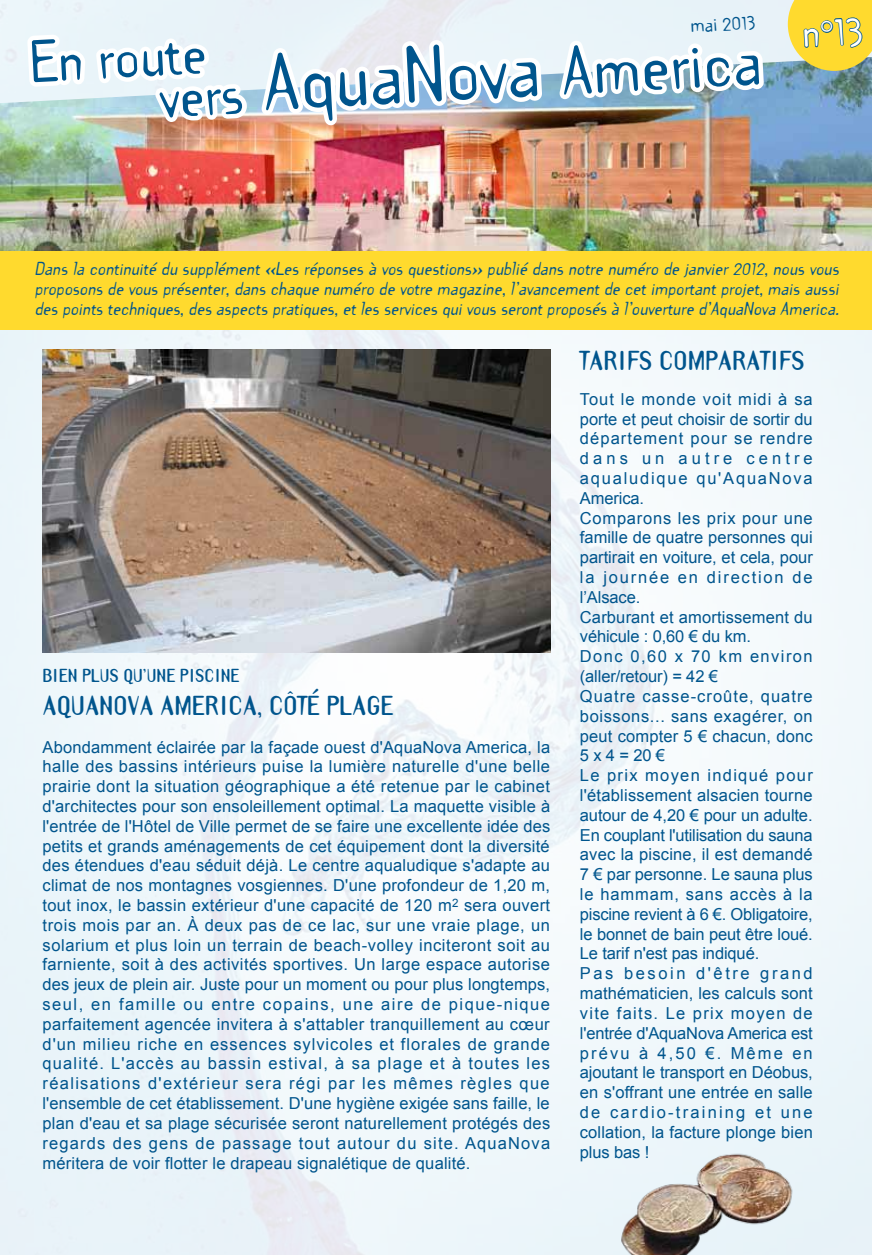
<style>
.page{position:relative;width:872px;height:1255px;background:#fff}
.page>*{position:absolute;margin:0;border:0;box-sizing:border-box;transform-origin:0 0}
.t1{font:71.1px "Template Gothic";color:#00558d}
.t2{font:52.5px "Template Gothic";color:#00558d}
.t3{font:36.75px "Template Gothic";color:#fff}
.t4{font:700 24px "Template Gothic";letter-spacing:-.01em;color:#00558d}
.t5{font:18px "Template Gothic";color:#00558d}
.t6{font:16.5px/19.8px "Arial";letter-spacing:.01em;color:#00558d;text-align:justify}
.t7{font:italic 16.5px/19.8px "Template Gothic";color:#00558d;text-align:justify}
.t8{font:700 16.5px "Template Gothic";letter-spacing:-.01em;color:#00558d}
.s1{font-size:60.9px}
.s2{font-family:"Tempus"}
</style>
<div class="page">
<img style="left:0;top:0;width:872px;height:1254px">
<img style="left:0;top:57px;width:872px;height:194px">
<img style="left:255px;top:0;width:291px;height:350px">
<img style="left:553px;top:0;width:215px;height:436px">
<img style="left:23px;top:0;width:226px;height:441px">
<svg style="left:788px;top:0;width:84px;height:104px"></svg>
<div style="left:0;top:251px;width:872px;height:78px;background:#ffda2e"></div>
<img style="left:42px;top:350px;width:508px;height:302px">
<img style="left:550px;top:1134px;width:260px;height:120px">
<p class="t5" style="left:689px;top:13px;width:67px;rotate:-3deg">mai 2013</p>
<h2 class="t2" style="left:27px;top:25px;width:179px;rotate:-3deg">En route</h2>
<h1 class="t1" style="left:259px;top:33px;width:503px;rotate:-3deg">AquaNova <span class="s1">America</span></h1>
<h2 class="t2" style="left:157px;top:60px;width:86px;rotate:-3deg">vers</h2>
<h3 class="t3" style="left:800px;top:7px;width:64px;rotate:-3deg">n<span class="s2">°</span>13</h3>
<p class="t7" style="left:34px;top:258px;width:810px">Dansla continuité du supplément«Lesréponsesà vosquestions» publié dansnotre numéro de janvier2012,nousvous proposonsde vousprésenter,danschaque numéro de votre magazine,l’avancementde cetimportantprojet,maisaussi despointstechniques,desaspectspratiques,etlesservicesquivousserontproposésà l’ouverture d’AquaNova America.</p>
<p class="t8" style="left:43px;top:663px;width:199px">BIEN PLUS QU’UNE PISCINE</p>
<h3 class="t4" style="left:43px;top:688px;width:353px">AQUAN OVA AMERICA, CÔTÉ PLAGE</h3>
<p class="t6" style="left:43px;top:737px;width:509px">Abondamment éclairée par la façade ouest d'AquaNova America, la halle des bassins intérieurs puise la lumière naturelle d'une belle prairie dont la situation géographique a été retenue par le cabinet d'architectes pour son ensoleillement optimal. La maquette visible à l'entrée de l'Hôtel de Ville permet de se faire une excellente idée des petits et grands aménagements de cet équipement dont la diversité des étendues d'eau séduit déjà. Le centre aqualudique s'adapte au climat de nos montagnes vosgiennes. D'une profondeur de 1,20 m, tout inox, le bassin extérieur d'une capacité de 120 m<sup>2</sup> sera ouvert trois mois par an. À deux pas de ce lac, sur une vraie plage, un solarium et plus loin un terrain de beach-volley inciteront soit au farniente, soit à des activités sportives. Un large espace autorise des jeux de plein air. Juste pour un moment ou pour plus longtemps, seul, en famille ou entre copains, une aire de pique-nique parfaitement agencée invitera à s'attabler tranquillement au cœur d'un milieu riche en essences sylvicoles et florales de grande qualité. L'accès au bassin estival, à sa plage et à toutes les réalisations d'extérieur sera régi par les mêmes règles que l'ensemble de cet établissement. D'une hygiène exigée sans faille, le plan d'eau et sa plage sécurisée seront naturellement protégés des regards des gens de passage tout autour du site. AquaNova méritera de voir flotter le drapeau signalétique de qualité.</p>
<h3 class="t4" style="left:580px;top:343px;width:227px">TARIFS COMPARATIFS</h3>
<p class="t6" style="left:580px;top:389px;width:234px;text-align:left">Tout le monde voit midi à sa porte et peut choisir de sortir du département pour se rendre dans un autre centre aqualudique qu'AquaNova<br>America.<br>Comparons les prix pour une famille de quatre personnes qui partirait en voiture, et cela, pour la journée en direction de l’Alsace.<br>Carburant et amortissement du véhicule : 0,60 € du km.<br>Donc 0,60 x 70 km environ (aller/retour) = 42 €<br>Quatre casse-croûte, quatre boissons... sans exagérer, on peut compter 5 € chacun, donc<br>5 x 4 = 20 €<br>Le prix moyen indiqué pour l'établissement alsacien tourne autour de 4,20 € pour un adulte.<br>En couplant l'utilisation du sauna avec la piscine, il est demandé<br>7 € par personne. Le sauna plus le hammam, sans accès à la piscine revient à 6 €. Obligatoire, le bonnet de bain peut être loué.<br>Le tarif n'est pas indiqué.<br>Pas besoin d'être grand mathématicien, les calculs sont vite faits. Le prix moyen de l'entrée d'AquaNova America est prévu à 4,50 €. Même en ajoutant le transport en Déobus, en s'offrant une entrée en salle de cardio-training et une collation, la facture plonge bien plus bas !</p>
</div>
